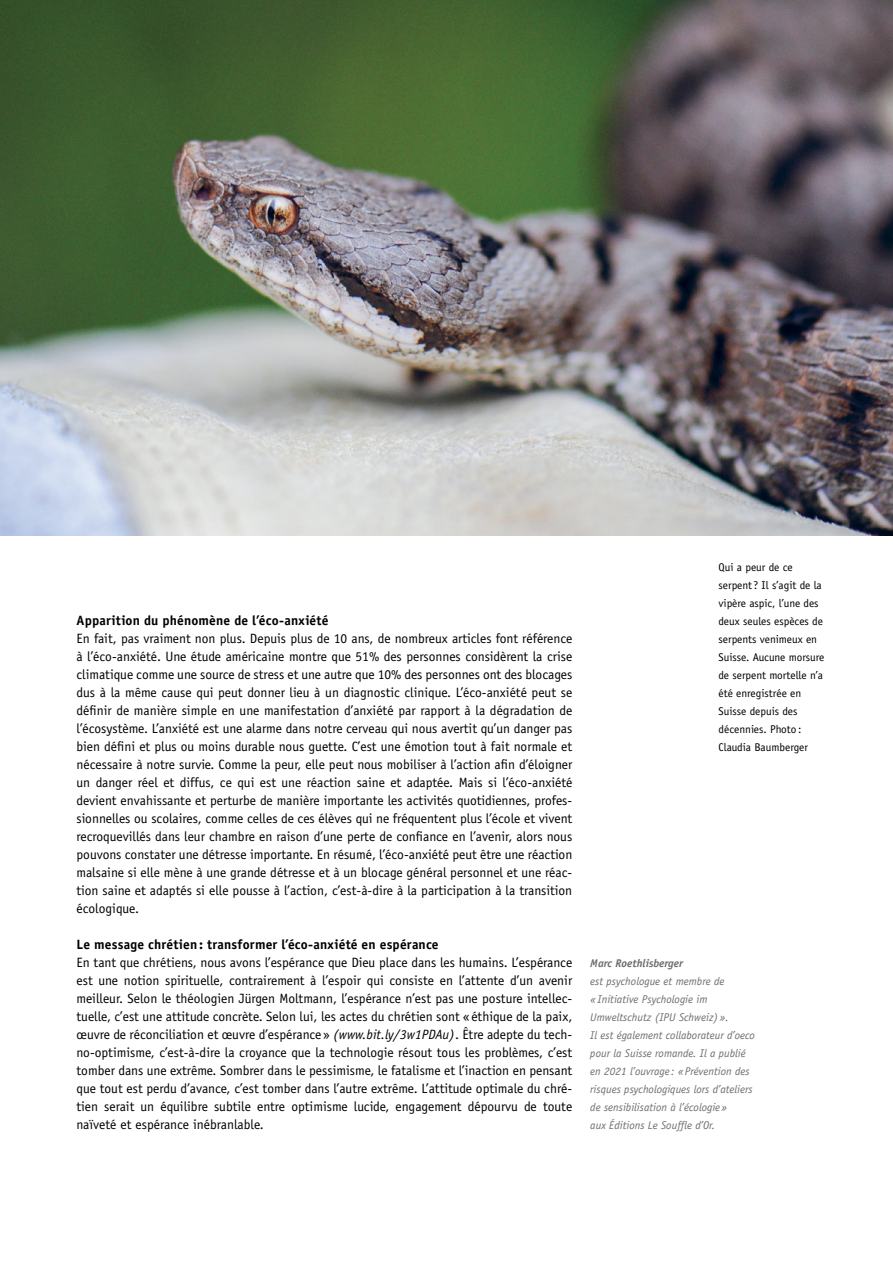
<style>
.page{position:relative;width:893px;height:1263px;background:#fff}
.page>*{position:absolute;margin:0;border:0;box-sizing:border-box;transform-origin:0 0}
.Text_F{font:13.5px/18px "Officina Sans";color:#000;text-align:justify}
.Zwischentitel{font:700 13.5px "Officina Sans";letter-spacing:.01em;color:#000}
.Autorenname{font:italic 11.25px/18px "Officina Sans";color:#6d6e71}
.legenden{font:11.25px/18px "Officina Sans";color:#000}
.Autorenname-2{font:italic 700 11.25px "Officina Sans";color:#6d6e71}
.s1{font-style:italic}
</style>
<div class="page">
<img style="left:0;top:0;width:893px;height:535px">
<p class="legenden" style="left:718px;top:558px;width:107px">Qui a peur de ce serpent ? Il s’agit de la vipère aspic, l’une des deux seules espèces de serpents venimeux en<br>Suisse. Aucune morsure de serpent mortelle n’a été enregistrée en<br>Suisse depuis des décennies. Photo :<br>Claudia Baumberger</p>
<p class="Zwischentitel" style="left:77px;top:612px;width:253px">Apparition du phénomène de l’éco-anxiété</p>
<p class="Text_F" style="left:77px;top:629px;width:497px">En fait, pas vraiment non plus. Depuis plus de 10 ans, de nombreux articles font référence à l’éco-anxiété. Une étude américaine montre que 51% des personnes considèrent la crise climatique comme une source de stress et une autre que 10% des personnes ont des blocages dus à la même cause qui peut donner lieu à un diagnostic clinique. L’éco-anxiété peut se définir de manière simple en une manifestation d’anxiété par rapport à la dégradation de l’écosystème. L’anxiété est une alarme dans notre cerveau qui nous avertit qu’un danger pas bien défini et plus ou moins durable nous guette. C’est une émotion tout à fait normale et nécessaire à notre survie. Comme la peur, elle peut nous mobiliser à l’action afin d’éloigner un danger réel et diffus, ce qui est une réaction saine et adaptée. Mais si l’éco-anxiété devient envahissante et perturbe de manière importante les activités quotidiennes, profes&shy;sionnelles ou scolaires, comme celles de ces élèves qui ne fréquentent plus l’école et vivent recroquevillés dans leur chambre en raison d’une perte de confiance en l’avenir, alors nous pouvons constater une détresse importante. En résumé, l’éco-anxiété peut être une réaction malsaine si elle mène à une grande détresse et à un blocage général personnel et une réac&shy;tion saine et adaptés si elle pousse à l’action, c’est-à-dire à la participation à la transition écologique.</p>
<p class="Zwischentitel" style="left:77px;top:936px;width:364px">Le message chrétien: transformer l’éco-anxiété en espérance</p>
<p class="Text_F" style="left:77px;top:953px;width:497px">En tant que chrétiens, nous avons l’espérance que Dieu place dans les humains. L’espérance est une notion spirituelle, contrairement à l’espoir qui consiste en l’attente d’un avenir meilleur. Selon le théologien Jürgen Moltmann, l’espérance n’est pas une posture intellec&shy;tuelle, c’est une attitude concrète. Selon lui, les actes du chrétien sont « éthique de la paix, œuvre de réconciliation et œuvre d’espérance » <span class="s1">(www.bit.ly/3w1PDAu)</span>. Être adepte du tech&shy;no-optimisme, c’est-à-dire la croyance que la technologie résout tous les problèmes, c’est tomber dans une extrême. Sombrer dans le pessimisme, le fatalisme et l’inaction en pensant que tout est perdu d’avance, c’est tomber dans l’autre extrême. L’attitude optimale du chré&shy;tien serait un équilibre subtile entre optimisme lucide, engagement dépourvu de toute naïveté et espérance inébranlable.</p>
<p class="Autorenname-2" style="left:590px;top:956px;width:94px">Marc Roethlisberger</p>
<p class="Autorenname" style="left:590px;top:972px;width:166px">est psychologue et membre de<br>« -Initiative Psychologie im Umweltschutz (IPU Schweiz)».<br>Il est également collaborateur d’oeco pour la Suisse romande. Il a publié en 2021 l’ouvrage : «Prévention des risques psychologiques lors d’ateliers de sensibilisation à l’écologie»<br>aux Éditions Le Souffle d’Or.</p>
</div>
